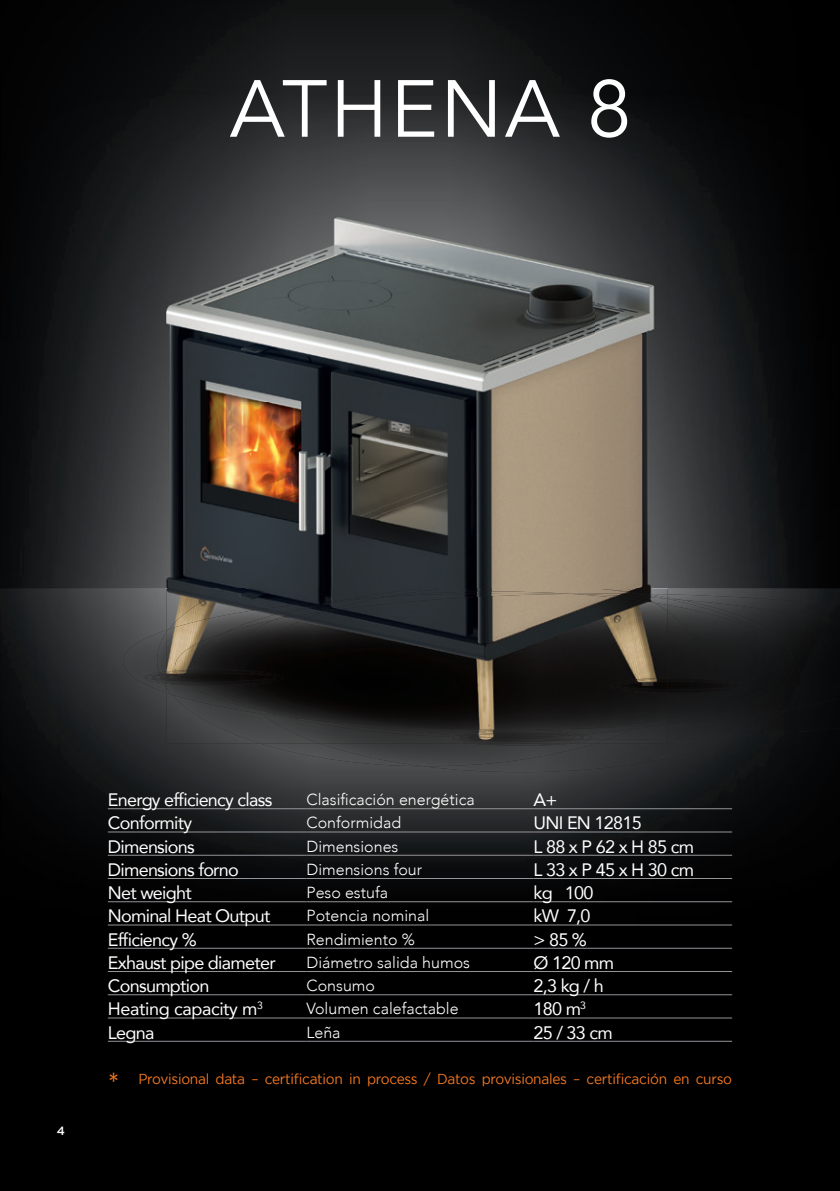
<style>
.page{position:relative;width:840px;height:1191px;background:#fff}
.page>*{position:absolute;margin:0;border:0;box-sizing:border-box;transform-origin:0 0}
.t1{font:80px "Avenir";letter-spacing:.03em;color:#fff}
.t2{font:18px "Avenir";letter-spacing:-.04em;color:#fff}
.t3{font:18px "Avenir";letter-spacing:-.02em;color:#fff}
.t4{font:300 16px "Avenir";color:#fff}
.t5{font:14.4px "Gotham";letter-spacing:-.02em;color:#f47921;scale:.95 1}
.t6{font:500 12px "Gotham";color:#fff}
.s1{font-size:28.8px}
</style>
<div class="page">
<img style="left:0;top:0;width:839px;height:261px">
<img style="left:667px;top:261px;width:172px;height:327px">
<img style="left:0;top:261px;width:166px;height:467px">
<img style="left:0;top:588px;width:839px;height:1px">
<img style="left:0;top:728px;width:839px;height:463px">
<img style="left:770px;top:589px;width:69px;height:5px">
<img style="left:667px;top:589px;width:103px;height:5px">
<img style="left:423px;top:739px;width:318px;height:33px">
<img style="left:260px;top:743px;width:60px;height:23px">
<img style="left:320px;top:743px;width:274px;height:23px">
<img style="left:562px;top:743px;width:8px;height:2px">
<img style="left:667px;top:594px;width:172px;height:142px">
<img style="left:667px;top:724px;width:117px;height:15px">
<img style="left:123px;top:630px;width:43px;height:62px">
<img style="left:157px;top:632px;width:9px;height:55px">
<img style="left:792px;top:599px;width:47px;height:111px">
<img style="left:792px;top:655px;width:8px;height:69px">
<img style="left:667px;top:599px;width:125px;height:125px">
<img style="left:667px;top:598px;width:124px;height:7px">
<img style="left:667px;top:605px;width:124px;height:114px">
<img style="left:667px;top:611px;width:30px;height:98px">
<img style="left:736px;top:678px;width:12px;height:4px">
<img style="left:725px;top:678px;width:11px;height:4px">
<img style="left:738px;top:688px;width:10px;height:6px">
<img style="left:687px;top:688px;width:51px;height:6px">
<img style="left:472px;top:743px;width:8px;height:2px">
<img style="left:693px;top:678px;width:32px;height:3px">
<img style="left:687px;top:689px;width:41px;height:4px">
<svg style="left:732px;top:682px;width:17px;height:6px"></svg>
<svg style="left:667px;top:678px;width:26px;height:3px"></svg>
<svg style="left:667px;top:689px;width:20px;height:6px"></svg>
<img style="left:691px;top:681px;width:41px;height:8px">
<img style="left:667px;top:681px;width:24px;height:8px">
<img style="left:554px;top:743px;width:7px;height:2px">
<img style="left:480px;top:743px;width:9px;height:2px">
<img style="left:489px;top:743px;width:65px;height:2px">
<img style="left:166px;top:216px;width:501px;height:383px">
<img style="left:166px;top:713px;width:5px;height:30px">
<img style="left:166px;top:588px;width:501px;height:1px">
<img style="left:606px;top:739px;width:61px;height:4px">
<img style="left:169px;top:589px;width:176px;height:10px">
<img style="left:171px;top:713px;width:90px;height:30px">
<img style="left:261px;top:729px;width:345px;height:14px">
<img style="left:285px;top:729px;width:167px;height:8px">
<img style="left:581px;top:740px;width:8px;height:3px">
<img style="left:645px;top:593px;width:22px;height:1px">
<img style="left:632px;top:729px;width:35px;height:10px">
<img style="left:592px;top:734px;width:40px;height:5px">
<img style="left:584px;top:729px;width:55px;height:5px">
<img style="left:578px;top:730px;width:6px;height:4px">
<img style="left:309px;top:729px;width:146px;height:6px">
<svg style="left:638px;top:592px;width:7px;height:2px"></svg>
<img style="left:345px;top:589px;width:45px;height:4px">
<img style="left:390px;top:589px;width:248px;height:5px">
<img style="left:386px;top:591px;width:182px;height:2px">
<img style="left:555px;top:729px;width:35px;height:1px">
<img style="left:434px;top:729px;width:47px;height:2px">
<img style="left:166px;top:599px;width:76px;height:114px">
<img style="left:224px;top:604px;width:18px;height:16px">
<img style="left:175px;top:632px;width:19px;height:37px">
<img style="left:194px;top:620px;width:39px;height:49px">
<img style="left:189px;top:686px;width:18px;height:23px">
<img style="left:207px;top:686px;width:35px;height:23px">
<img style="left:328px;top:593px;width:242px;height:1px">
<svg style="left:667px;top:597px;width:13px;height:2px"></svg>
<img style="left:233px;top:611px;width:9px;height:58px">
<img style="left:242px;top:594px;width:425px;height:135px">
<img style="left:609px;top:678px;width:58px;height:16px">
<img style="left:455px;top:731px;width:8px;height:3px">
<img style="left:481px;top:729px;width:6px;height:2px">
<img style="left:452px;top:740px;width:9px;height:3px">
<img style="left:621px;top:678px;width:11px;height:4px">
<img style="left:632px;top:678px;width:35px;height:3px">
<img style="left:619px;top:688px;width:10px;height:5px">
<img style="left:629px;top:689px;width:38px;height:4px">
<img style="left:625px;top:681px;width:42px;height:8px">
<svg style="left:609px;top:682px;width:23px;height:6px"></svg>
<img style="left:550px;top:730px;width:28px;height:4px">
<img style="left:464px;top:731px;width:10px;height:3px">
<img style="left:474px;top:731px;width:94px;height:2px">
<img style="left:487px;top:729px;width:7px;height:2px">
<img style="left:494px;top:729px;width:13px;height:2px">
<img style="left:571px;top:740px;width:9px;height:3px">
<img style="left:462px;top:740px;width:10px;height:3px">
<img style="left:472px;top:741px;width:99px;height:2px">
<svg style="left:507px;top:729px;width:43px;height:4px"></svg>
<svg style="left:517px;top:741px;width:8px;height:5px"></svg>
<svg style="left:566px;top:734px;width:26px;height:6px"></svg>
<img style="left:468px;top:737px;width:98px;height:4px">
<svg style="left:452px;top:734px;width:22px;height:6px"></svg>
<img style="left:500px;top:735px;width:74px;height:4px">
<img style="left:471px;top:733px;width:96px;height:4px">
<svg style="left:145px;top:669px;width:139px;height:17px;background:#1f1d1c"></svg>
<hr style="left:108px;top:808px;width:198px;height:1px;background:#939598">
<hr style="left:306px;top:808px;width:227px;height:1px;background:#939598">
<hr style="left:533px;top:808px;width:198px;height:1px;background:#939598">
<hr style="left:108px;top:831px;width:198px;height:1px;background:#939598">
<hr style="left:306px;top:831px;width:227px;height:1px;background:#939598">
<hr style="left:533px;top:831px;width:198px;height:1px;background:#939598">
<hr style="left:108px;top:855px;width:198px;height:1px;background:#939598">
<hr style="left:306px;top:855px;width:227px;height:1px;background:#939598">
<hr style="left:533px;top:855px;width:198px;height:1px;background:#939598">
<hr style="left:108px;top:878px;width:198px;height:1px;background:#939598">
<hr style="left:306px;top:878px;width:227px;height:1px;background:#939598">
<hr style="left:533px;top:878px;width:198px;height:1px;background:#939598">
<hr style="left:108px;top:901px;width:198px;height:1px;background:#939598">
<hr style="left:306px;top:901px;width:227px;height:1px;background:#939598">
<hr style="left:533px;top:901px;width:198px;height:1px;background:#939598">
<hr style="left:108px;top:924px;width:198px;height:1px;background:#939598">
<hr style="left:306px;top:924px;width:227px;height:1px;background:#939598">
<hr style="left:533px;top:924px;width:198px;height:1px;background:#939598">
<hr style="left:108px;top:948px;width:198px;height:1px;background:#939598">
<hr style="left:306px;top:948px;width:227px;height:1px;background:#939598">
<hr style="left:533px;top:948px;width:198px;height:1px;background:#939598">
<hr style="left:108px;top:971px;width:198px;height:1px;background:#939598">
<hr style="left:306px;top:971px;width:227px;height:1px;background:#939598">
<hr style="left:533px;top:971px;width:198px;height:1px;background:#939598">
<hr style="left:108px;top:994px;width:198px;height:1px;background:#939598">
<hr style="left:306px;top:994px;width:227px;height:1px;background:#939598">
<hr style="left:533px;top:994px;width:198px;height:1px;background:#939598">
<hr style="left:108px;top:1017px;width:198px;height:1px;background:#939598">
<hr style="left:306px;top:1017px;width:227px;height:1px;background:#939598">
<hr style="left:533px;top:1017px;width:198px;height:1px;background:#939598">
<hr style="left:108px;top:1041px;width:198px;height:1px;background:#939598">
<hr style="left:306px;top:1041px;width:227px;height:1px;background:#939598">
<hr style="left:533px;top:1041px;width:198px;height:1px;background:#939598">
<h1 class="t1" style="left:230px;top:61px;width:403px">ATHENA 8</h1>
<p class="t6" style="left:57px;top:1124px;width:10px">4</p>
<p class="t2" style="left:108px;top:785px;width:166px">Energy efficiency class</p>
<p class="t4" style="left:306px;top:790px;width:170px">Clasificación energética</p>
<p class="t2" style="left:533px;top:785px;width:25px">A+</p>
<p class="t2" style="left:108px;top:808px;width:86px">Conformity</p>
<p class="t4" style="left:306px;top:813px;width:96px">Conformidad</p>
<p class="t2" style="left:533px;top:808px;width:110px">UNI EN 12815</p>
<p class="t2" style="left:108px;top:832px;width:88px">Dimensions</p>
<p class="t4" style="left:306px;top:836px;width:93px">Dimensiones</p>
<p class="t2" style="left:533px;top:832px;width:162px">L 88 x P 62 x H 85 cm</p>
<p class="t2" style="left:108px;top:855px;width:132px">Dimensions forno</p>
<p class="t4" style="left:306px;top:860px;width:117px">Dimensions four</p>
<p class="t2" style="left:533px;top:855px;width:162px">L 33 x P 45 x H 30 cm</p>
<p class="t2" style="left:108px;top:878px;width:85px">Net weight</p>
<p class="t4" style="left:306px;top:883px;width:83px">Peso estufa</p>
<p class="t2" style="left:533px;top:878px;width:61px">kg 100</p>
<p class="t2" style="left:108px;top:901px;width:164px">Nominal Heat Output</p>
<p class="t4" style="left:306px;top:906px;width:124px">Potencia nominal</p>
<p class="t2" style="left:533px;top:901px;width:59px">kW 7,0</p>
<p class="t2" style="left:108px;top:925px;width:90px">Efficiency %</p>
<p class="t4" style="left:306px;top:929px;width:110px">Rendimiento %</p>
<p class="t2" style="left:533px;top:925px;width:55px">&gt; 85 %</p>
<p class="t2" style="left:108px;top:948px;width:169px">Exhaust pipe diameter</p>
<p class="t4" style="left:306px;top:953px;width:165px">Diámetro salida humos</p>
<p class="t2" style="left:533px;top:948px;width:82px">Ø 120 mm</p>
<p class="t2" style="left:108px;top:971px;width:103px">Consumption</p>
<p class="t4" style="left:306px;top:976px;width:70px">Consumo</p>
<p class="t2" style="left:533px;top:971px;width:72px">2,3 kg / h</p>
<p class="t3" style="left:108px;top:994px;width:157px">Heating capacity m<sup>3</sup></p>
<p class="t4" style="left:306px;top:999px;width:154px">Volumen calefactable</p>
<p class="t2" style="left:533px;top:994px;width:54px">180 m<sup>3</sup></p>
<p class="t2" style="left:108px;top:1018px;width:48px">Legna</p>
<p class="t4" style="left:306px;top:1022px;width:36px">Leña</p>
<p class="t2" style="left:533px;top:1018px;width:81px">25 / 33 cm</p>
<p class="t5" style="left:108px;top:1071px;width:658px"><span class="s1">*</span> Provisional data – certification in process / Datos provisionales – certificación en curso</p>
</div>
